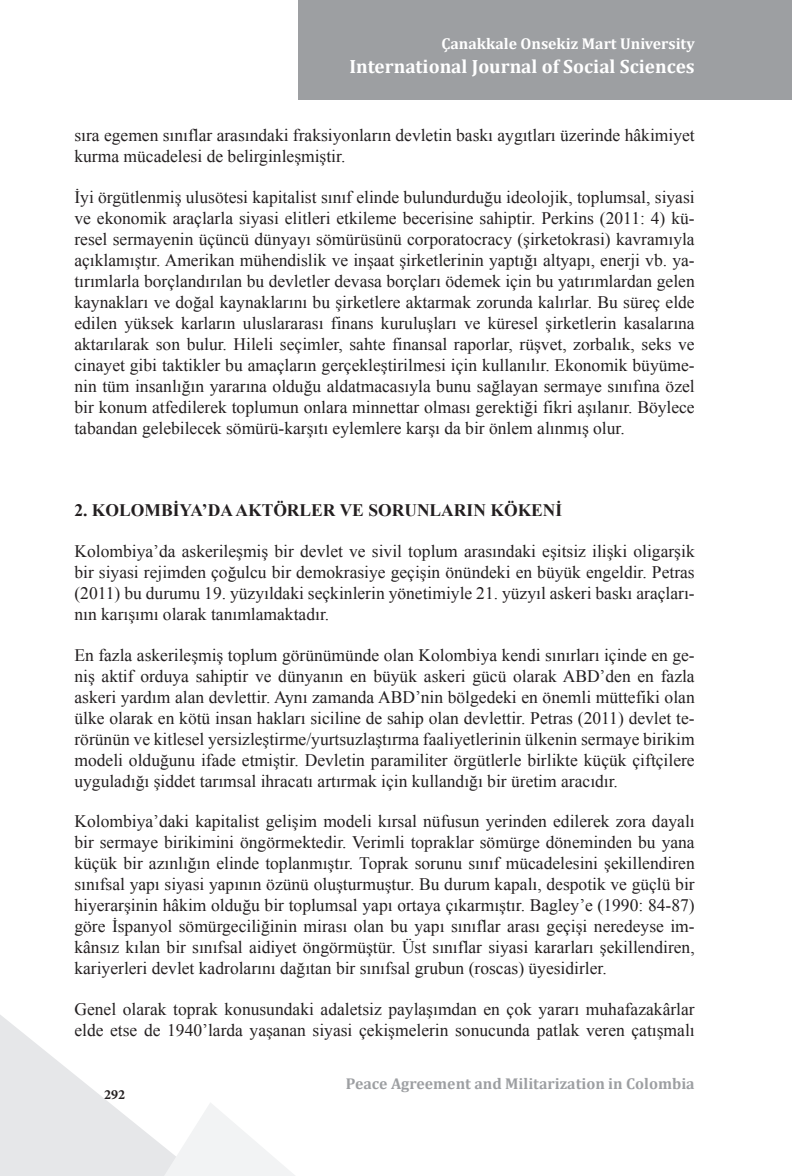
<style>
.page{position:relative;width:794px;height:1176px;background:#fff}
.page>*{position:absolute;margin:0;border:0;box-sizing:border-box;transform-origin:0 0}
.t1{font:700 19.25px "Cambria";color:#fff}
.t2{font:17.5px/21px "Times New Roman";color:#231f20;text-align:justify}
.t3{font:700 17.5px "Times New Roman";color:#231f20}
.t4{font:700 15.75px "Cambria";color:#9d9fa2}
.t5{font:700 15.75px "Cambria";color:#fff}
.t6{font:700 14px "Minion Pro";color:#231f20}
</style>
<div class="page">
<svg style="left:0;top:1015px;width:155px;height:161px;fill:#e6e7e9"></svg>
<svg style="left:155px;top:1103px;width:140px;height:73px"></svg>
<div style="left:298px;top:0;width:493px;height:99px;background:#9d9fa2"></div>
<p class="t5" style="left:441px;top:33px;width:255px">Çanakkale Onsekiz Mart University</p>
<p class="t1" style="left:349px;top:52px;width:347px">International Journal of Social Sciences</p>
<p class="t2" style="left:74px;top:125px;width:622px">sıra egemen sınıflar arasındaki fraksiyonların devletin baskı aygıtları üzerinde hâkimiyet kurma mücadelesi de belirginleşmiştir.</p>
<p class="t2" style="left:74px;top:187px;width:622px">İyi örgütlenmiş ulusötesi kapitalist sınıf elinde bulundurduğu ideolojik, toplumsal, siyasi ve ekonomik araçlarla siyasi elitleri etkileme becerisine sahiptir. Perkins (2011: 4) kü&shy;resel sermayenin üçüncü dünyayı sömürüsünü corporatocracy (şirketokrasi) kavramıyla açıklamıştır. Amerikan mühendislik ve inşaat şirketlerinin yaptığı altyapı, enerji vb. ya&shy;tırımlarla borçlandırılan bu devletler devasa borçları ödemek için bu yatırımlardan gelen kaynakları ve doğal kaynaklarını bu şirketlere aktarmak zorunda kalırlar. Bu süreç elde edilen yüksek karların uluslararası finans kuruluşları ve küresel şirketlerin kasalarına aktarılarak son bulur. Hileli seçimler, sahte finansal raporlar, rüşvet, zorbalık, seks ve cinayet gibi taktikler bu amaçların gerçekleştirilmesi için kullanılır. Ekonomik büyüme&shy;nin tüm insanlığın yararına olduğu aldatmacasıyla bunu sağlayan sermaye sınıfına özel bir konum atfedilerek toplumun onlara minnettar olması gerektiği fikri aşılanır. Böylece tabandan gelebilecek sömürü-karşıtı eylemlere karşı da bir önlem alınmış olur.</p>
<p class="t3" style="left:74px;top:498px;width:489px">2. KOLOMBİYA’DA AKTÖRLER VE SORUNLARIN KÖKENİ</p>
<p class="t2" style="left:74px;top:541px;width:622px">Kolombiya’da askerileşmiş bir devlet ve sivil toplum arasındaki eşitsiz ilişki oligarşik bir siyasi rejimden çoğulcu bir demokrasiye geçişin önündeki en büyük engeldir. Petras (2011) bu durumu 19. yüzyıldaki seçkinlerin yönetimiyle 21. yüzyıl askeri baskı araçları&shy;nın karışımı olarak tanımlamaktadır.</p>
<p class="t2" style="left:74px;top:645px;width:622px">En fazla askerileşmiş toplum görünümünde olan Kolombiya kendi sınırları içinde en ge&shy;niş aktif orduya sahiptir ve dünyanın en büyük askeri gücü olarak ABD’den en fazla askeri yardım alan devlettir. Aynı zamanda ABD’nin bölgedeki en önemli müttefiki olan ülke olarak en kötü insan hakları siciline de sahip olan devlettir. Petras (2011) devlet te&shy;rörünün ve kitlesel yersizleştirme/yurtsuzlaştırma faaliyetlerinin ülkenin sermaye birikim modeli olduğunu ifade etmiştir. Devletin paramiliter örgütlerle birlikte küçük çiftçilere uyguladığı şiddet tarımsal ihracatı artırmak için kullandığı bir üretim aracıdır.</p>
<p class="t2" style="left:74px;top:811px;width:622px">Kolombiya’daki kapitalist gelişim modeli kırsal nüfusun yerinden edilerek zora dayalı bir sermaye birikimini öngörmektedir. Verimli topraklar sömürge döneminden bu yana küçük bir azınlığın elinde toplanmıştır. Toprak sorunu sınıf mücadelesini şekillendiren sınıfsal yapı siyasi yapının özünü oluşturmuştur. Bu durum kapalı, despotik ve güçlü bir hiyerarşinin hâkim olduğu bir toplumsal yapı ortaya çıkarmıştır. Bagley’e (1990: 84-87) göre İspanyol sömürgeciliğinin mirası olan bu yapı sınıflar arası geçişi neredeyse im&shy;kânsız kılan bir sınıfsal aidiyet öngörmüştür. Üst sınıflar siyasi kararları şekillendiren, kariyerleri devlet kadrolarını dağıtan bir sınıfsal grubun (roscas) üyesidirler.</p>
<p class="t2" style="left:74px;top:999px;width:622px">Genel olarak toprak konusundaki adaletsiz paylaşımdan en çok yararı muhafazakârlar elde etse de 1940’larda yaşanan siyasi çekişmelerin sonucunda patlak veren çatışmalı</p>
<p class="t4" style="left:346px;top:1072px;width:350px">Peace Agreement and Militarization in Colombia</p>
<p class="t6" style="left:104px;top:1085px;width:22px">292</p>
</div>
